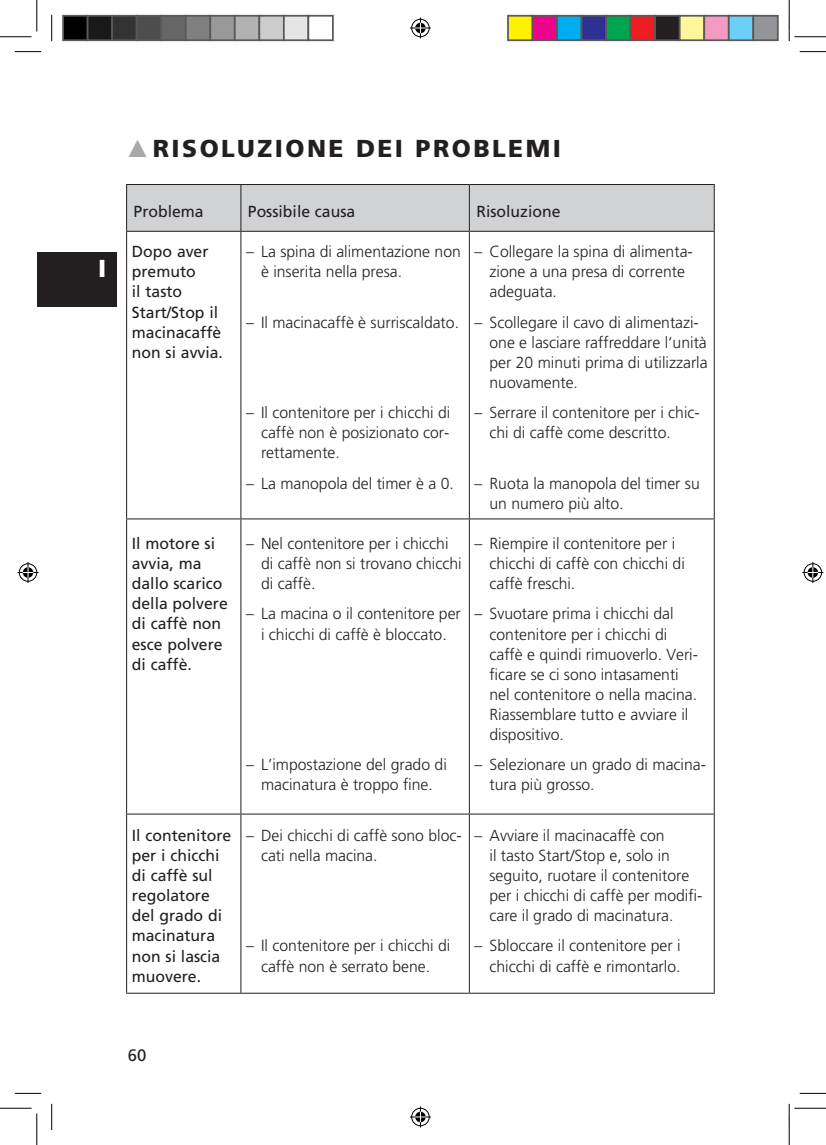
<style>
.page{position:relative;width:826px;height:1145px;background:#fff}
.page>*{position:absolute;margin:0;border:0;box-sizing:border-box;transform-origin:0 0}
.t1{font:900 24.5px "Frutiger";letter-spacing:.1em;color:#231f20}
.t2{font:900 24.5px "Frutiger";color:#fff}
.t3{font:16.62px "Frutiger";color:#231f20}
.t4{font:300 16.1px/20.1px "Frutiger";color:#231f20}
.t5{font:16.1px/20.1px "Frutiger";color:#231f20}
.s1{color:#a8a9ad}
</style>
<div class="page">
<div style="left:37px;top:252px;width:79px;height:55px;background:#231f20"></div>
<div style="left:127px;top:185px;width:586px;height:46px;background:#d1d2d4"></div>
<svg style="left:127px;top:232px;width:586px;height:761px"></svg>
<hr style="left:240px;top:185px;width:1px;height:46px;background:#231f20">
<hr style="left:468px;top:185px;width:1px;height:46px;background:#231f20">
<hr style="left:126px;top:231px;width:115px;height:1px;background:#231f20">
<hr style="left:126px;top:518px;width:115px;height:1px;background:#231f20">
<hr style="left:126px;top:814px;width:115px;height:1px;background:#231f20">
<hr style="left:240px;top:232px;width:1px;height:286px;background:#231f20">
<hr style="left:240px;top:519px;width:1px;height:295px;background:#231f20">
<hr style="left:240px;top:815px;width:1px;height:178px;background:#231f20">
<hr style="left:241px;top:231px;width:228px;height:1px;background:#231f20">
<hr style="left:469px;top:231px;width:245px;height:1px;background:#231f20">
<hr style="left:468px;top:232px;width:1px;height:286px;background:#231f20">
<hr style="left:468px;top:519px;width:1px;height:295px;background:#231f20">
<hr style="left:468px;top:815px;width:1px;height:178px;background:#231f20">
<hr style="left:241px;top:518px;width:228px;height:1px;background:#231f20">
<hr style="left:469px;top:518px;width:245px;height:1px;background:#231f20">
<hr style="left:241px;top:814px;width:228px;height:1px;background:#231f20">
<hr style="left:469px;top:814px;width:245px;height:1px;background:#231f20">
<hr style="left:126px;top:185px;width:1px;height:46px;background:#231f20">
<hr style="left:126px;top:184px;width:115px;height:1px;background:#231f20">
<hr style="left:241px;top:184px;width:228px;height:1px;background:#231f20">
<hr style="left:469px;top:184px;width:245px;height:1px;background:#231f20">
<hr style="left:713px;top:185px;width:1px;height:46px;background:#231f20">
<hr style="left:126px;top:232px;width:1px;height:286px;background:#231f20">
<hr style="left:713px;top:232px;width:1px;height:286px;background:#231f20">
<hr style="left:126px;top:519px;width:1px;height:295px;background:#231f20">
<hr style="left:713px;top:519px;width:1px;height:295px;background:#231f20">
<hr style="left:126px;top:815px;width:1px;height:178px;background:#231f20">
<hr style="left:126px;top:993px;width:115px;height:1px;background:#231f20">
<hr style="left:241px;top:993px;width:228px;height:1px;background:#231f20">
<hr style="left:713px;top:815px;width:1px;height:178px;background:#231f20">
<hr style="left:469px;top:993px;width:245px;height:1px;background:#231f20">
<svg style="left:15px;top:51px;width:26px;height:1px"></svg>
<svg style="left:799px;top:51px;width:26px;height:1px"></svg>
<svg style="left:15px;top:1093px;width:26px;height:1px"></svg>
<svg style="left:799px;top:1093px;width:26px;height:1px"></svg>
<svg style="left:51px;top:15px;width:1px;height:26px"></svg>
<svg style="left:51px;top:1104px;width:1px;height:26px"></svg>
<hr style="left:0;top:36px;width:32px;height:1px;background:#000">
<hr style="left:794px;top:36px;width:31px;height:1px;background:#000">
<hr style="left:0;top:1108px;width:32px;height:1px;background:#000">
<hr style="left:794px;top:1108px;width:31px;height:1px;background:#000">
<hr style="left:36px;top:0;width:1px;height:31px;background:#000">
<hr style="left:36px;top:1113px;width:1px;height:32px;background:#000">
<hr style="left:788px;top:0;width:1px;height:31px;background:#000">
<hr style="left:788px;top:1113px;width:1px;height:32px;background:#000">
<svg style="left:410px;top:17px;width:20px;height:21px"></svg>
<svg style="left:410px;top:1106px;width:20px;height:21px"></svg>
<svg style="left:18px;top:562px;width:21px;height:21px"></svg>
<svg style="left:802px;top:562px;width:20px;height:21px"></svg>
<div style="left:63px;top:16px;width:25px;height:24px;background:#000"></div>
<div style="left:62px;top:15px;width:26px;height:26px;border:2px solid #595959"></div>
<div style="left:88px;top:16px;width:24px;height:24px;background:#191919"></div>
<div style="left:87px;top:15px;width:26px;height:26px;border:2px solid #595959"></div>
<div style="left:112px;top:16px;width:25px;height:24px;background:#333"></div>
<div style="left:111px;top:15px;width:26px;height:26px;border:2px solid #595959"></div>
<div style="left:137px;top:16px;width:24px;height:24px;background:#4d4d4d"></div>
<div style="left:136px;top:15px;width:26px;height:26px;border:2px solid #595959"></div>
<div style="left:161px;top:16px;width:25px;height:24px;background:#666"></div>
<div style="left:160px;top:15px;width:26px;height:26px;border:2px solid #595959"></div>
<div style="left:186px;top:16px;width:24px;height:24px;background:#808080"></div>
<div style="left:185px;top:15px;width:26px;height:26px;border:2px solid #595959"></div>
<div style="left:210px;top:16px;width:25px;height:24px;background:#999"></div>
<div style="left:209px;top:15px;width:26px;height:26px;border:2px solid #595959"></div>
<div style="left:235px;top:16px;width:24px;height:24px;background:#b2b2b2"></div>
<div style="left:234px;top:15px;width:26px;height:26px;border:2px solid #595959"></div>
<div style="left:259px;top:16px;width:25px;height:24px;background:#ccc"></div>
<div style="left:258px;top:15px;width:26px;height:26px;border:2px solid #595959"></div>
<div style="left:284px;top:16px;width:24px;height:24px;background:#e5e5e5"></div>
<div style="left:283px;top:15px;width:26px;height:26px;border:2px solid #595959"></div>
<div style="left:307px;top:15px;width:26px;height:26px;border:2px solid #595959"></div>
<div style="left:507px;top:16px;width:25px;height:24px;background:#fff101"></div>
<div style="left:507px;top:15px;width:26px;height:26px;border:2px solid #595959"></div>
<div style="left:532px;top:16px;width:24px;height:24px;background:#ed028c"></div>
<div style="left:531px;top:15px;width:26px;height:26px;border:2px solid #595959"></div>
<div style="left:556px;top:16px;width:25px;height:24px;background:#00aeef"></div>
<div style="left:556px;top:15px;width:26px;height:26px;border:2px solid #595959"></div>
<div style="left:581px;top:16px;width:24px;height:24px;background:#2e3092"></div>
<div style="left:580px;top:15px;width:26px;height:26px;border:2px solid #595959"></div>
<div style="left:605px;top:16px;width:25px;height:24px;background:#00a54f"></div>
<div style="left:605px;top:15px;width:26px;height:26px;border:2px solid #595959"></div>
<div style="left:630px;top:16px;width:24px;height:24px;background:#ee1d23"></div>
<div style="left:629px;top:15px;width:26px;height:26px;border:2px solid #595959"></div>
<div style="left:654px;top:16px;width:25px;height:24px;background:#231f20"></div>
<div style="left:654px;top:15px;width:26px;height:26px;border:2px solid #595959"></div>
<div style="left:679px;top:16px;width:24px;height:24px;background:#fff79a"></div>
<div style="left:678px;top:15px;width:26px;height:26px;border:2px solid #595959"></div>
<div style="left:703px;top:16px;width:25px;height:24px;background:#f499c2"></div>
<div style="left:703px;top:15px;width:26px;height:26px;border:2px solid #595959"></div>
<div style="left:728px;top:16px;width:24px;height:24px;background:#6bcff6"></div>
<div style="left:727px;top:15px;width:26px;height:26px;border:2px solid #595959"></div>
<div style="left:752px;top:16px;width:25px;height:24px;background:#939598"></div>
<div style="left:752px;top:15px;width:26px;height:26px;border:2px solid #595959"></div>
<h1 class="t2" style="left:98px;top:256px;width:10px">I</h1>
<h1 class="t1" style="left:128px;top:135px;width:434px"><span class="s1">▲</span>RISOLUZIONE DEI PROBLEMI</h1>
<p class="t5" style="left:133px;top:202px;width:72px">Problema</p>
<p class="t5" style="left:248px;top:202px;width:109px">Possibile causa</p>
<p class="t5" style="left:476px;top:202px;width:86px">Risoluzione</p>
<p class="t5" style="left:132px;top:242px;width:93px">Dopo aver premuto<br>il tasto<br>Start/Stop il macinacaffè non si avvia.</p>
<p class="t4" style="left:261px;top:242px;width:201px;text-indent:-15px">– La spina di alimentazione non è inserita nella presa.</p>
<p class="t4" style="left:489px;top:242px;width:205px;text-indent:-15px">– Collegare la spina di alimenta&shy;zione a una presa di corrente adeguata.</p>
<p class="t4" style="left:489px;top:312px;width:219px;text-indent:-15px">– Scollegare il cavo di alimentazi&shy;one e lasciare raffreddare l‘unità per 20 minuti prima di utilizzarla nuovamente.</p>
<p class="t4" style="left:489px;top:403px;width:212px;text-indent:-15px">– Serrare il contenitore per i chic&shy;chi di caffè come descritto.</p>
<p class="t4" style="left:489px;top:473px;width:212px;text-indent:-15px">– Ruota la manopola del timer su un numero più alto.</p>
<p class="t4" style="left:246px;top:312px;width:214px">– Il macinacaffè è surriscaldato.</p>
<p class="t4" style="left:261px;top:403px;width:191px;text-align:justify;text-indent:-15px">– Il contenitore per i chicchi di caffè non è posizionato cor&shy;rettamente.</p>
<p class="t4" style="left:246px;top:473px;width:209px">– La manopola del timer è a 0.</p>
<p class="t5" style="left:132px;top:534px;width:97px">Il motore si avvia, ma dallo scarico della polvere di caffè non esce polvere di caffè.</p>
<p class="t4" style="left:261px;top:534px;width:202px;text-indent:-15px">– Nel contenitore per i chicchi di caffè non si trovano chicchi di caffè.</p>
<p class="t4" style="left:246px;top:604px;width:216px;text-align:center">– La macina o il contenitore per i chicchi di caffè è bloccato.</p>
<p class="t4" style="left:246px;top:755px;width:202px;text-align:center">– L’impostazione del grado di macinatura è troppo fine.</p>
<p class="t4" style="left:489px;top:534px;width:197px;text-indent:-15px">– Riempire il contenitore per i chicchi di caffè con chicchi di caffè freschi.</p>
<p class="t4" style="left:489px;top:604px;width:210px;text-indent:-15px">– Svuotare prima i chicchi dal contenitore per i chicchi di caffè e quindi rimuoverlo. Veri&shy;ficare se ci sono intasamenti nel contenitore o nella macina.<br>Riassemblare tutto e avviare il dispositivo.</p>
<p class="t4" style="left:489px;top:755px;width:218px;text-indent:-15px">– Selezionare un grado di macina&shy;tura più grosso.</p>
<p class="t5" style="left:132px;top:826px;width:101px">Il contenitore per i chicchi di caffè sul regolatore del grado di macinatura non si lascia muovere.</p>
<p class="t4" style="left:261px;top:825px;width:202px;text-indent:-15px">– Dei chicchi di caffè sono bloc&shy;cati nella macina.</p>
<p class="t4" style="left:246px;top:936px;width:205px;text-align:center">– Il contenitore per i chicchi di caffè non è serrato bene.</p>
<p class="t4" style="left:489px;top:825px;width:214px;text-indent:-15px">– Avviare il macinacaffè con<br>il tasto Start/Stop e, solo in seguito, ruotare il contenitore per i chicchi di caffè per modifi&shy;care il grado di macinatura.</p>
<p class="t4" style="left:474px;top:936px;width:207px;text-align:right">– Sbloccare il contenitore per i chicchi di caffè e rimontarlo.</p>
<p class="t3" style="left:128px;top:1047px;width:20px">60</p>
</div>
